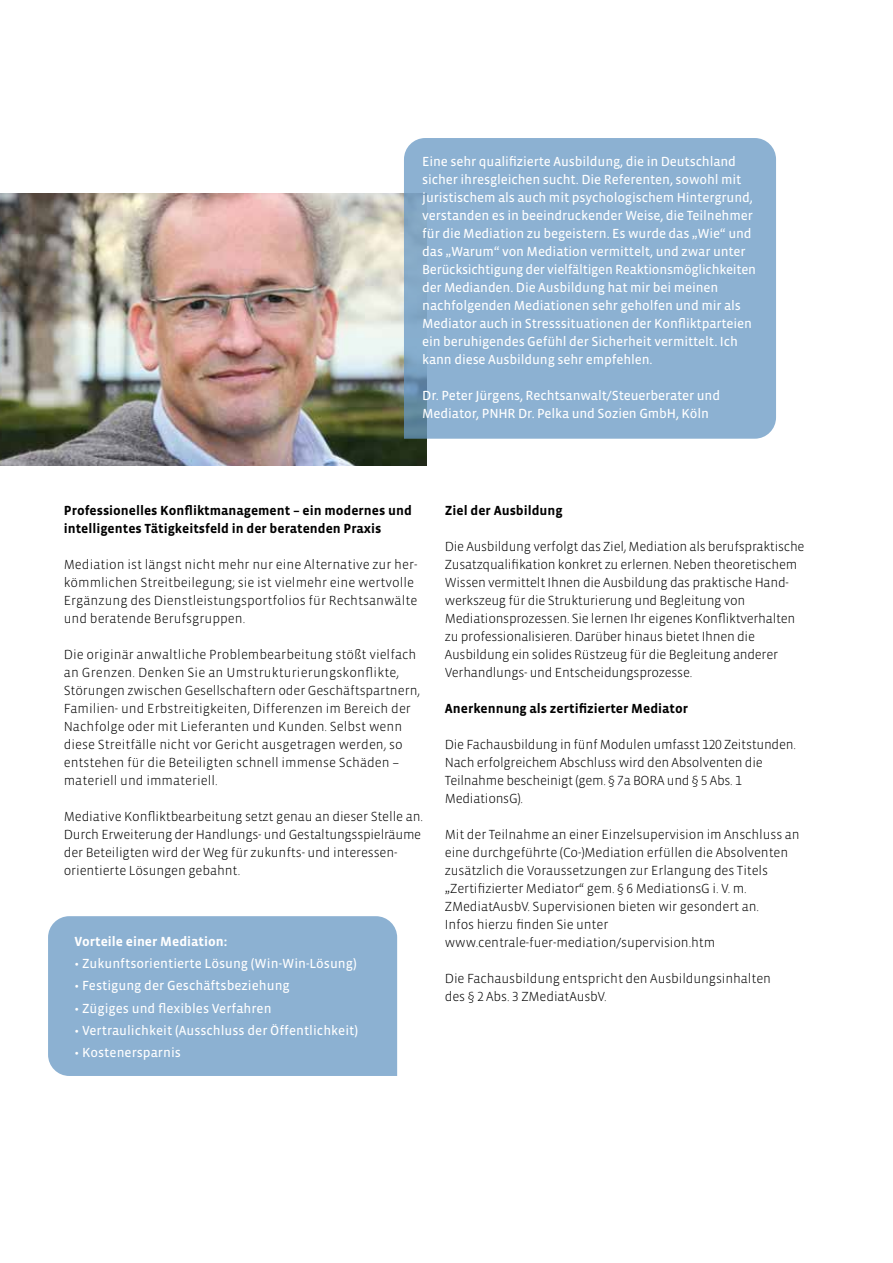
<style>
.page{position:relative;width:893px;height:1263px;background:#fff}
.page>*{position:absolute;margin:0;border:0;box-sizing:border-box;transform-origin:0 0}
.t1{font:300 13.5px/18px "Vista Sans OT";letter-spacing:-.01em;color:#000}
.t2{font:13.5px/18px "Vista Sans OT";letter-spacing:-.01em;color:#fff}
.t3{font:700 13.5px/18px "Vista Sans OT";color:#000}
.t4{font:700 13.5px "Vista Sans OT";color:#fff}
</style>
<div class="page">
<img style="left:0;top:194px;width:427px;height:272px">
<div style="left:404px;top:138px;width:372px;height:301px;background:#8cb1d2"></div>
<div style="left:48px;top:916px;width:349px;height:160px;background:#8cb1d2"></div>
<p class="t2" style="left:422px;top:153px;width:335px">Eine sehr qualifizierte Ausbildung, die in Deutschland sicher ihresgleichen sucht. Die Referenten, sowohl mit juristischem als auch mit psychologischem Hintergrund, verstanden es in beeindruckender Weise, die Teilnehmer für die Mediation zu begeistern. Es wurde das „Wie“ und das „Warum“ von Mediation vermittelt, und zwar unter Berücksichtigung der vielfältigen Reaktionsmöglichkeiten der Medianden. Die Ausbildung hat mir bei meinen nachfolgenden Mediationen sehr geholfen und mir als Mediator auch in Stresssituationen der Konfliktparteien ein beruhigendes Gefühl der Sicherheit vermittelt. Ich kann diese Ausbildung sehr empfehlen.</p>
<p class="t2" style="left:422px;top:387px;width:299px">Dr. Peter Jürgens, Rechtsanwalt/Steuerberater und<br>Mediator, PNHR Dr. Pelka und Sozien GmbH, Köln</p>
<p class="t3" style="left:64px;top:502px;width:350px">Professionelles Konfliktmanagement – ein modernes und intelligentes Tätigkeitsfeld in der beratenden Praxis</p>
<p class="t1" style="left:64px;top:556px;width:355px">Mediation ist längst nicht mehr nur eine Alternative zur her&shy;kömmlichen Streitbeilegung; sie ist vielmehr eine wertvolle Ergänzung des Dienstleistungsportfolios für Rechtsanwälte und beratende Berufsgruppen.</p>
<p class="t1" style="left:64px;top:646px;width:358px">Die originär anwaltliche Problembearbeitung stößt vielfach an Grenzen. Denken Sie an Umstrukturierungskonflikte, Störungen zwischen Gesellschaftern oder Geschäftspartnern, Familien- und Erbstreitigkeiten, Differenzen im Bereich der Nachfolge oder mit Lieferanten und Kunden. Selbst wenn diese Streitfälle nicht vor Gericht ausgetragen werden, so entstehen für die Beteiligten schnell immense Schäden – materiell und immateriell.</p>
<p class="t1" style="left:64px;top:808px;width:361px">Mediative Konfliktbearbeitung setzt genau an dieser Stelle an.<br>Durch Erweiterung der Handlungs- und Gestaltungsspielräume der Beteiligten wird der Weg für zukunfts- und interessen&shy;orientierte Lösungen gebahnt.</p>
<p class="t4" style="left:75px;top:934px;width:154px">Vorteile einer Mediation:</p>
<p class="t2" style="left:75px;top:955px;width:284px">• Zukunftsorientierte Lösung (Win-Win-Lösung)</p>
<p class="t2" style="left:75px;top:977px;width:217px">• Festigung der Geschäftsbeziehung</p>
<p class="t2" style="left:75px;top:999px;width:199px">• Zügiges und flexibles Verfahren</p>
<p class="t2" style="left:75px;top:1021px;width:285px">• Vertraulichkeit (Ausschluss der Öffentlichkeit)</p>
<p class="t2" style="left:75px;top:1044px;width:108px">• Kostenersparnis</p>
<p class="t3" style="left:445px;top:502px;width:119px">Ziel der Ausbildung</p>
<p class="t1" style="left:445px;top:538px;width:361px">Die Ausbildung verfolgt das Ziel, Mediation als berufspraktische Zusatzqualifikation konkret zu erlernen. Neben theoretischem Wissen vermittelt Ihnen die Ausbildung das praktische Hand&shy;werkszeug für die Strukturierung und Begleitung von Mediationsprozessen. Sie lernen Ihr eigenes Konfliktverhalten zu professionalisieren. Darüber hinaus bietet Ihnen die Ausbildung ein solides Rüstzeug für die Begleitung anderer Verhandlungs- und Entscheidungsprozesse.</p>
<p class="t3" style="left:445px;top:700px;width:245px">Anerkennung als zertifizierter Mediator</p>
<p class="t1" style="left:445px;top:736px;width:353px">Die Fachausbildung in fünf Modulen umfasst 120 Zeitstunden.<br>Nach erfolgreichem Abschluss wird den Absolventen die Teilnahme bescheinigt (gem. § 7a BORA und § 5 Abs. 1<br>MediationsG).</p>
<p class="t1" style="left:445px;top:826px;width:356px">Mit der Teilnahme an einer Einzelsupervision im Anschluss an eine durchgeführte (Co-)Mediation erfüllen die Absolventen zusätzlich die Voraussetzungen zur Erlangung des Titels „Zertifizierter Mediator“ gem. § 6 MediationsG i. V. m.<br>ZMediatAusbV. Supervisionen bieten wir gesondert an.<br>Infos hierzu finden Sie unter www.centrale-fuer-mediation/supervision.htm</p>
<p class="t1" style="left:445px;top:970px;width:328px">Die Fachausbildung entspricht den Ausbildungsinhalten des § 2 Abs. 3 ZMediatAusbV.</p>
</div>
